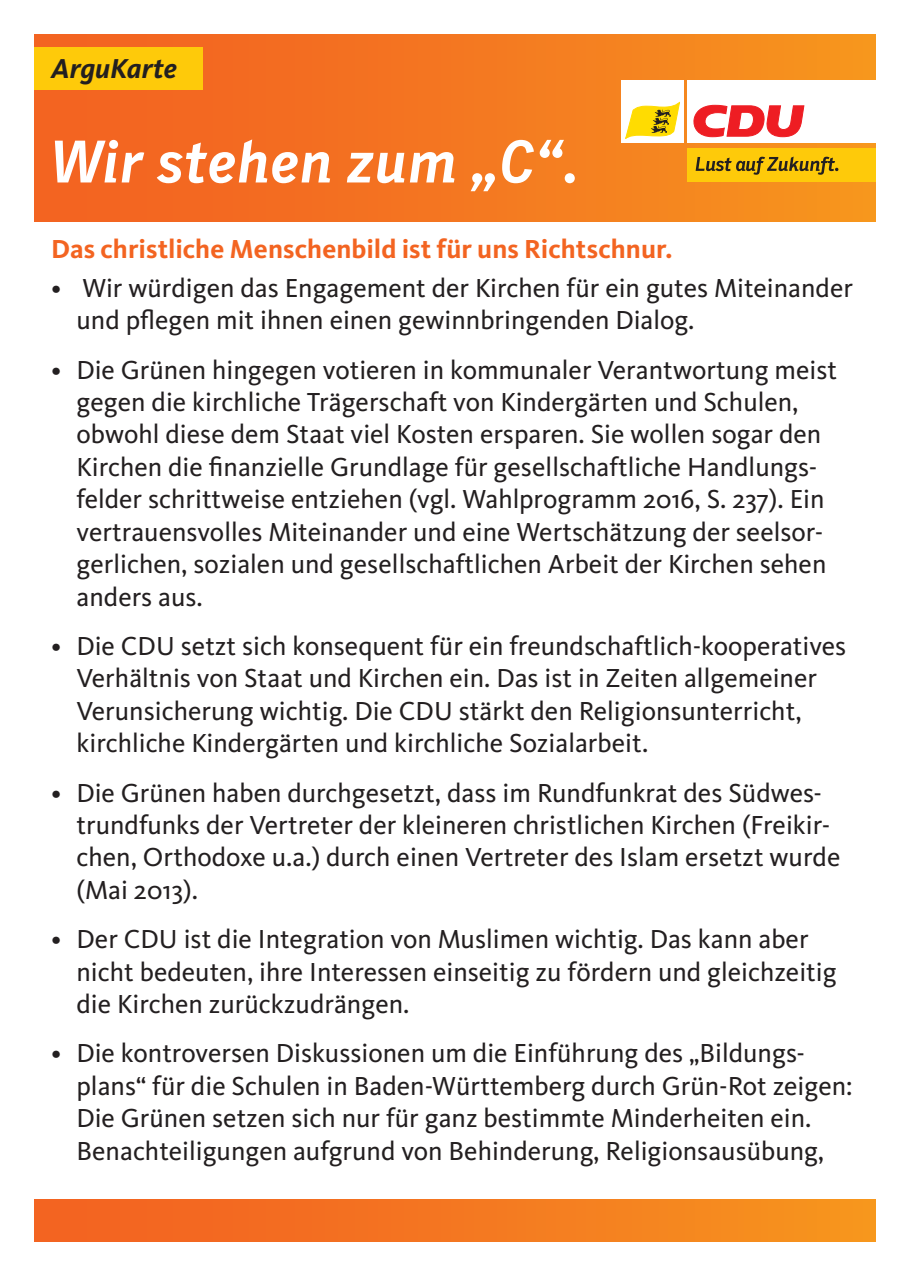
<style>
.page{position:relative;width:910px;height:1276px;background:#fff}
.page>*{position:absolute;margin:0;border:0;box-sizing:border-box;transform-origin:0 0}
.t1{font:italic 700 60px "CDU Skopex";color:#fff}
.t2{font:italic 700 28.2px "CDU Kievit";color:#231f20}
.t3{font:27px/32.4px "CDU Kievit";color:#231f20}
.t4{font:700 27px "CDU Kievit";color:#f36421}
</style>
<div class="page">
<div style="left:34px;top:34px;width:842px;height:187px;background:linear-gradient(to right,#f25e22,#f6941e)"></div>
<div style="left:34px;top:48px;width:168px;height:42px;background:#feca0a"></div>
<div style="left:687px;top:80px;width:189px;height:63px;background:#fff"></div>
<div style="left:621px;top:80px;width:63px;height:63px;background:#fff"></div>
<svg style="left:693px;top:105px;width:112px;height:32px"></svg>
<svg style="left:625px;top:102px;width:55px;height:37px"></svg>
<div style="left:687px;top:148px;width:189px;height:34px;background:#feca0a"></div>
<svg style="left:696px;top:157px;width:142px;height:18px"></svg>
<div style="left:34px;top:1199px;width:842px;height:43px;background:linear-gradient(to right,#f25e22,#f6941e)"></div>
<p class="t2" style="left:51px;top:52px;width:127px">ArguKarte</p>
<p class="t1" style="left:51px;top:126px;width:531px">Wir stehen zum „C“.</p>
<p class="t4" style="left:51px;top:233px;width:623px">Das christliche Menschenbild ist für uns Richtschnur.</p>
<p class="t3" style="left:77px;top:272px;width:778px;text-indent:-26px">• Wir würdigen das Engagement der Kirchen für ein gutes Miteinander und pflegen mit ihnen einen gewinnbringenden Dialog.</p>
<p class="t3" style="left:77px;top:354px;width:762px;text-indent:-26px">• Die Grünen hingegen votieren in kommunaler Verantwortung meist gegen die kirchliche Trägerschaft von Kindergärten und Schulen, obwohl diese dem Staat viel Kosten ersparen. Sie wollen sogar den Kirchen die finanzielle Grundlage für gesellschaftliche Handlungs&shy;felder schrittweise entziehen (vgl. Wahlprogramm 2016, S. 237). Ein vertrauensvolles Miteinander und eine Wertschätzung der seelsor&shy;gerlichen, sozialen und gesellschaftlichen Arbeit der Kirchen sehen anders aus.</p>
<p class="t3" style="left:77px;top:630px;width:771px;text-indent:-26px">• Die CDU setzt sich konsequent für ein freundschaftlich-kooperatives Verhältnis von Staat und Kirchen ein. Das ist in Zeiten allgemeiner Verunsicherung wichtig. Die CDU stärkt den Religionsunterricht, kirchliche Kindergärten und kirchliche Sozialarbeit.</p>
<p class="t3" style="left:77px;top:776px;width:765px;text-indent:-26px">• Die Grünen haben durchgesetzt, dass im Rundfunkrat des Südwes&shy;trundfunks der Vertreter der kleineren christlichen Kirchen (Freikir&shy;chen, Orthodoxe u.a.) durch einen Vertreter des Islam ersetzt wurde (Mai 2013).</p>
<p class="t3" style="left:77px;top:923px;width:762px;text-indent:-26px">• Der CDU ist die Integration von Muslimen wichtig. Das kann aber nicht bedeuten, ihre Interessen einseitig zu fördern und gleichzeitig die Kirchen zurückzudrängen.</p>
<p class="t3" style="left:77px;top:1037px;width:778px;text-indent:-26px">• Die kontroversen Diskussionen um die Einführung des „Bildungs&shy;plans“ für die Schulen in Baden-Württemberg durch Grün-Rot zeigen:<br>Die Grünen setzen sich nur für ganz bestimmte Minderheiten ein.<br>Benachteiligungen aufgrund von Behinderung, Religionsausübung,</p>
</div>
